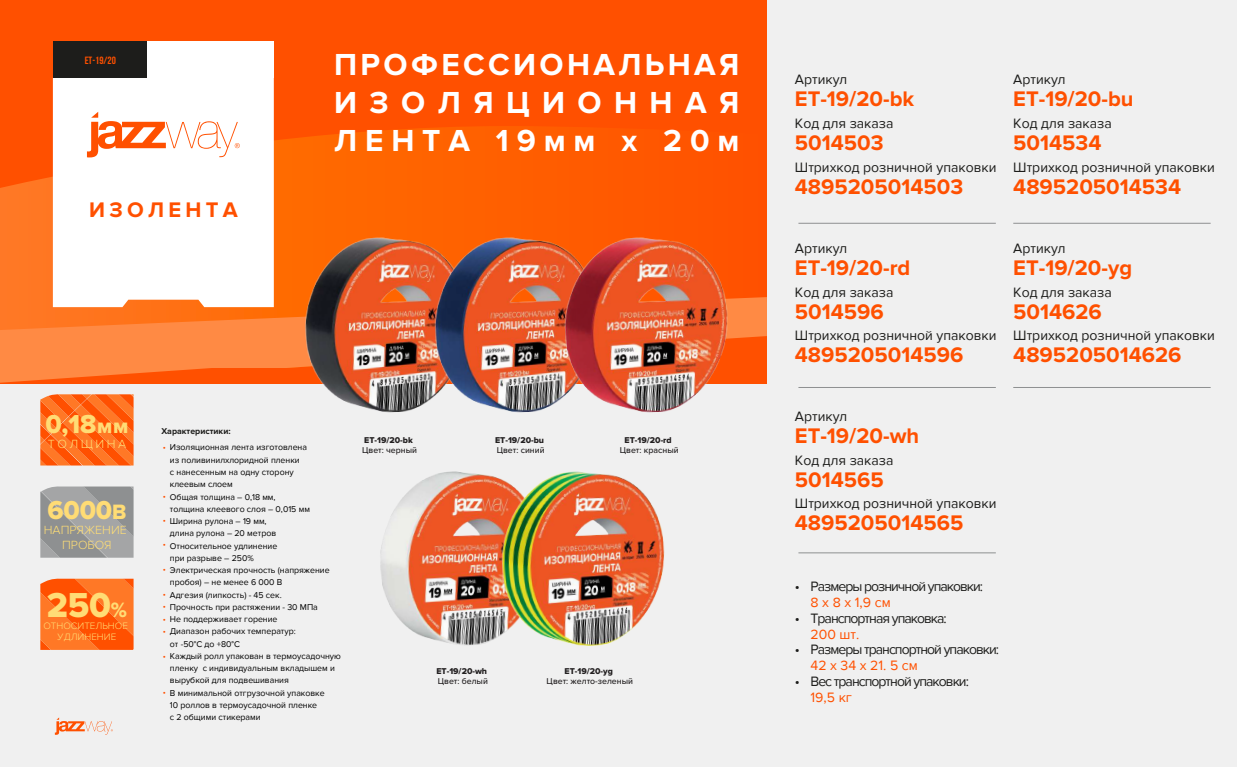
<style>
.page{position:relative;width:1237px;height:767px;background:#fff}
.page>*{position:absolute;margin:0;border:0;box-sizing:border-box;transform-origin:0 0}
.t1{font:35.88px "Proxima Nova Extrabld";color:#ffdc75}
.t2{font:700 31.5px/37.8px "Proxima Nova";letter-spacing:.25em;color:#fff;text-align:justify}
.t3{font:26.95px "Proxima Nova Extrabld";letter-spacing:-.005em;color:#ffdc75}
.t4{font:700 21.88px "Proxima Nova";color:#ff5000}
.t5{font:700 21.88px "Proxima Nova";letter-spacing:.2em;color:#ff5000}
.t6{font:14px "Proxima Nova";color:#1d1d1b}
.t7{font:14px "Proxima Nova";letter-spacing:-.07em;color:#1d1d1b}
.t8{font:14px "Proxima Nova";color:#ff5000}
.t9{font:300 12.25px/14.9px "Proxima Nova";color:#ffde75;text-align:center}
.t10{font:300 12.25px "Proxima Nova";letter-spacing:.2em;color:#ffde75}
.t11{font:700 10.5px "Bebas Neue";color:#ff5000}
.t12{font:300 9.62px/11.4px "Proxima Nova";color:#ffde75;text-align:center}
.t13{font:8.75px/12.2px "Proxima Nova";color:#000}
.t14{font:500 8.75px "Proxima Nova";color:#221f20}
.t15{font:800 8.75px "Proxima Nova";color:#221f20}
.t16{font:700 8.75px "Proxima Nova";color:#1d1d1b}
.t17{font:8.75px "Proxima Nova";color:#ff5000}
.s1{font-size:21.53px}
</style>
<div class="page">
<div style="left:0;top:0;width:1236px;height:766px;background:#f0f0f0"></div>
<div style="left:0;top:0;width:766px;height:383px;background:#ff5000"></div>
<svg style="left:0;top:126px;width:593px;height:171px"></svg>
<svg style="left:0;top:297px;width:265px;height:85px;background:#ff7e32"></svg>
<div style="left:53px;top:78px;width:221px;height:229px;background:#fff"></div>
<div style="left:121px;top:41px;width:153px;height:37px;background:#fff"></div>
<div style="left:53px;top:41px;width:93px;height:37px;background:#1d1d1b"></div>
<svg style="left:87px;top:112px;width:153px;height:45px"></svg>
<svg style="left:55px;top:717px;width:58px;height:17px"></svg>
<svg style="left:40px;top:394px;width:93px;height:71px;background:#fe681a"></svg>
<svg style="left:40px;top:486px;width:93px;height:71px;background:#9a9c9d"></svg>
<svg style="left:40px;top:578px;width:93px;height:71px;background:#fe6617"></svg>
<hr style="left:798px;top:223px;width:197px;height:1px;background:#8e9091">
<hr style="left:798px;top:387px;width:197px;height:1px;background:#8e9091">
<hr style="left:1013px;top:223px;width:197px;height:1px;background:#8e9091">
<hr style="left:1013px;top:387px;width:197px;height:1px;background:#8e9091">
<hr style="left:798px;top:552px;width:197px;height:1px;background:#8e9091">
<img style="left:265px;top:198px;width:130px;height:215px">
<img style="left:395px;top:198px;width:130px;height:215px">
<img style="left:525px;top:198px;width:242px;height:215px">
<img style="left:380px;top:471px;width:82px;height:174px">
<img style="left:462px;top:471px;width:203px;height:175px">
<p class="t11" style="left:85px;top:54px;width:33px">ET-19/20</p>
<h3 class="t5" style="left:89px;top:197px;width:150px">ИЗОЛЕНТА</h3>
<h2 class="t2" style="left:334px;top:46px;width:407px">ПРОФЕССИОНАЛЬНАЯ ИЗОЛЯЦИОННАЯ ЛЕНТА 19мм х 20м</h2>
<h3 class="t3" style="left:45px;top:404px;width:85px">0,18<span class="s1">мм</span></h3>
<h3 class="t10" style="left:48px;top:437px;width:80px">ТОЛЩИНА</h3>
<h3 class="t3" style="left:47px;top:490px;width:81px">6000<span class="s1">В</span></h3>
<h3 class="t9" style="left:44px;top:522px;width:84px">НАПРЯЖЕНИЕ<br>ПРОБОЯ</h3>
<h1 class="t1" style="left:47px;top:578px;width:82px">250<span class="s1">%</span></h1>
<p class="t12" style="left:43px;top:620px;width:86px">ОТНОСИТЕЛЬНОЕ<br>УДЛИНЕНИЕ</p>
<p class="t16" style="left:161px;top:426px;width:71px">Характеристики:</p>
<p class="t13" style="left:170px;top:441px;width:172px">Изоляционная лента изготовлена<br>из поливинилхлоридной пленки<br>с нанесенным на одну сторону<br>клеевым слоем<br>Общая толщина – 0,18 мм,<br>толщина клеевого слоя – 0,015 мм<br>Ширина рулона – 19 мм,<br>длина рулона – 20 метров<br>Относительное удлинение<br>при разрыве – 250%<br>Электрическая прочность (напряжение пробоя) – не менее 6 000 В<br>Адгезия (липкость) - 45 сек.<br>Прочность при растяжении - 30 МПа<br>Не поддерживает горение<br>Диапазон рабочих температур:<br>от -50°С до +80°С<br>Каждый ролл упакован в термоусадочную пленку с индивидуальным вкладышем и вырубкой для подвешивания<br>В минимальной отгрузочной упаковке<br>10 роллов в термоусадочной пленке<br>с 2 общими стикерами</p>
<p class="t17" style="left:163px;top:441px;width:5px">•</p>
<p class="t17" style="left:163px;top:490px;width:5px">•</p>
<p class="t17" style="left:163px;top:515px;width:5px">•</p>
<p class="t17" style="left:163px;top:539px;width:5px">•</p>
<p class="t17" style="left:163px;top:564px;width:5px">•</p>
<p class="t17" style="left:163px;top:589px;width:5px">•</p>
<p class="t17" style="left:163px;top:601px;width:5px">•</p>
<p class="t17" style="left:163px;top:626px;width:5px">•</p>
<p class="t17" style="left:163px;top:614px;width:5px">•</p>
<p class="t17" style="left:163px;top:650px;width:5px">•</p>
<p class="t17" style="left:163px;top:687px;width:5px">•</p>
<p class="t15" style="left:364px;top:435px;width:50px">ET-19/20-bk</p>
<p class="t14" style="left:362px;top:444px;width:56px">Цвет: черный</p>
<p class="t15" style="left:495px;top:435px;width:51px">ET-19/20-bu</p>
<p class="t14" style="left:496px;top:444px;width:49px">Цвет: синий</p>
<p class="t15" style="left:624px;top:435px;width:49px">ET-19/20-rd</p>
<p class="t14" style="left:620px;top:444px;width:60px">Цвет: красный</p>
<p class="t15" style="left:436px;top:665px;width:52px">ET-19/20-wh</p>
<p class="t14" style="left:438px;top:674px;width:52px">Цвет: белый</p>
<p class="t15" style="left:564px;top:665px;width:50px">ET-19/20-yg</p>
<p class="t14" style="left:546px;top:674px;width:88px">Цвет: желто-зеленый</p>
<h3 class="t6" style="left:794px;top:72px;width:54px">Артикул</h3>
<h3 class="t4" style="left:794px;top:86px;width:121px">ET-19/20-bk</h3>
<h3 class="t6" style="left:794px;top:115px;width:100px">Код для заказа</h3>
<h3 class="t4" style="left:794px;top:130px;width:90px">5014503</h3>
<h3 class="t6" style="left:794px;top:159px;width:203px">Штрихкод розничной упаковки</h3>
<h3 class="t4" style="left:794px;top:174px;width:170px">4895205014503</h3>
<h3 class="t6" style="left:1013px;top:72px;width:54px">Артикул</h3>
<h3 class="t4" style="left:1013px;top:86px;width:122px">ET-19/20-bu</h3>
<h3 class="t6" style="left:1013px;top:115px;width:100px">Код для заказа</h3>
<h3 class="t4" style="left:1013px;top:130px;width:90px">5014534</h3>
<h3 class="t6" style="left:1013px;top:159px;width:203px">Штрихкод розничной упаковки</h3>
<h3 class="t4" style="left:1013px;top:174px;width:169px">4895205014534</h3>
<h3 class="t6" style="left:794px;top:240px;width:54px">Артикул</h3>
<h3 class="t4" style="left:794px;top:255px;width:117px">ET-19/20-rd</h3>
<h3 class="t6" style="left:794px;top:284px;width:100px">Код для заказа</h3>
<h3 class="t4" style="left:794px;top:298px;width:90px">5014596</h3>
<h3 class="t6" style="left:794px;top:327px;width:203px">Штрихкод розничной упаковки</h3>
<h3 class="t4" style="left:794px;top:342px;width:170px">4895205014596</h3>
<h3 class="t6" style="left:1013px;top:240px;width:54px">Артикул</h3>
<h3 class="t4" style="left:1013px;top:255px;width:120px">ET-19/20-yg</h3>
<h3 class="t6" style="left:1013px;top:284px;width:100px">Код для заказа</h3>
<h3 class="t4" style="left:1013px;top:298px;width:90px">5014626</h3>
<h3 class="t6" style="left:1013px;top:327px;width:203px">Штрихкод розничной упаковки</h3>
<h3 class="t4" style="left:1013px;top:342px;width:170px">4895205014626</h3>
<h3 class="t6" style="left:794px;top:408px;width:54px">Артикул</h3>
<h3 class="t4" style="left:794px;top:423px;width:126px">ET-19/20-wh</h3>
<h3 class="t6" style="left:794px;top:452px;width:100px">Код для заказа</h3>
<h3 class="t4" style="left:794px;top:466px;width:90px">5014565</h3>
<h3 class="t6" style="left:794px;top:495px;width:203px">Штрихкод розничной упаковки</h3>
<h3 class="t4" style="left:794px;top:510px;width:170px">4895205014565</h3>
<h3 class="t7" style="left:794px;top:578px;width:190px">• Размеры розничной упаковки:</h3>
<h3 class="t8" style="left:810px;top:594px;width:82px">8 х 8 х 1,9 см</h3>
<h3 class="t7" style="left:794px;top:610px;width:153px">• Транспортная упаковка:</h3>
<h3 class="t8" style="left:810px;top:626px;width:50px">200 шт.</h3>
<h3 class="t7" style="left:794px;top:641px;width:206px">• Размеры транспортной упаковки:</h3>
<h3 class="t8" style="left:810px;top:657px;width:109px">42 x 34 x 21. 5 см</h3>
<h3 class="t7" style="left:794px;top:673px;width:176px">• Вес транспортной упаковки:</h3>
<h3 class="t8" style="left:810px;top:689px;width:43px">19,5 кг</h3>
</div>
